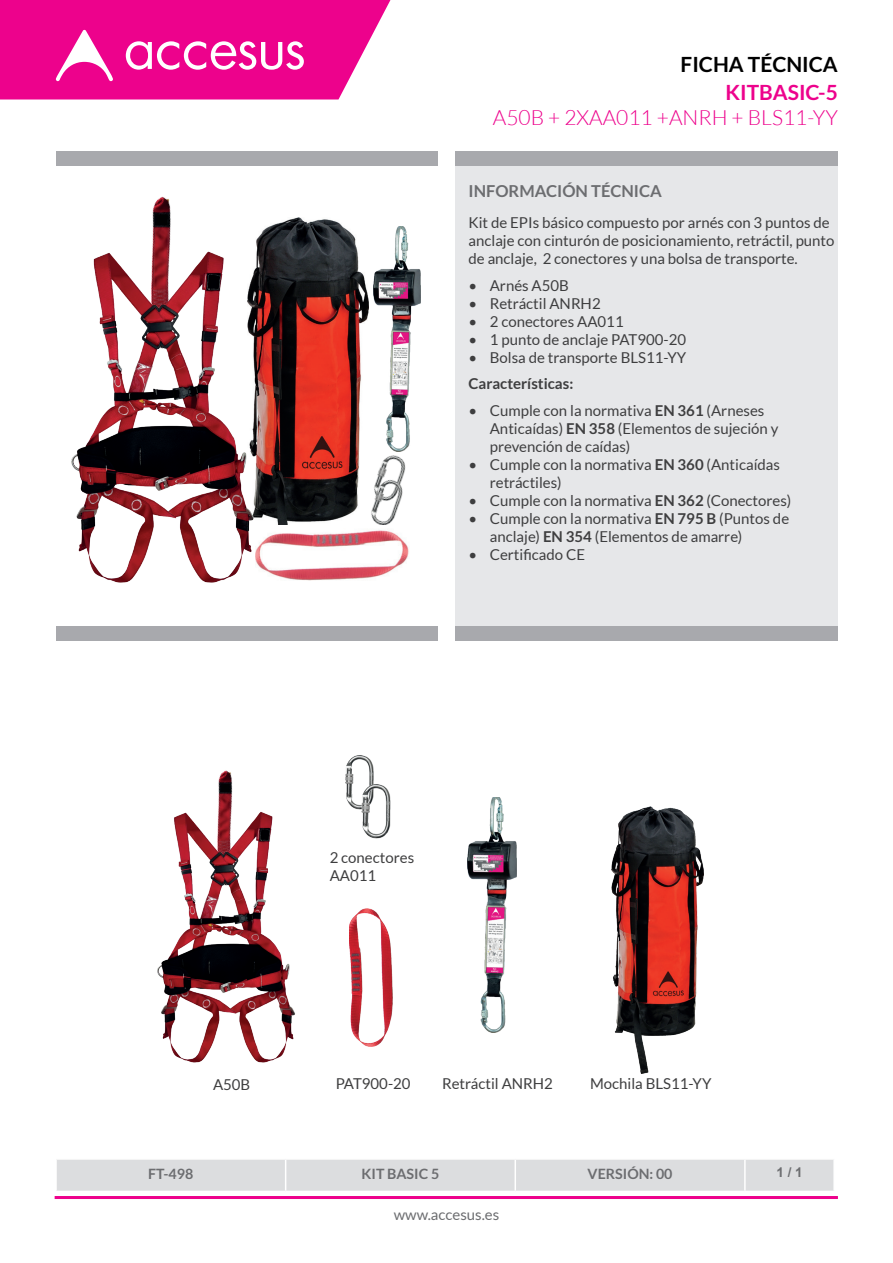
<style>
.page{position:relative;width:893px;height:1263px;background:#fff}
.page>*{position:absolute;margin:0;border:0;box-sizing:border-box;transform-origin:0 0}
.t1{font:300 21px "Lato";color:#ed028c}
.t2{font:700 21px "Lato";color:#000}
.t3{font:700 21px "Lato";color:#ed028c}
.t4{font:700 16.5px "Lato";color:#6c6d70}
.t5{font:15px/18px "Lato";color:#3e3e3f}
.t6{font:700 15px "Lato";color:#3e3e3f}
.t7{font:15px "Lato";color:#6c6d70}
.t8{font:700 14.25px "Lato";color:#6c6d70}
.t9{font:700 13.5px "Arial";color:#6c6d70}
.s1{font-weight:700}
</style>
<div class="page">
<svg style="left:0;top:0;width:391px;height:99px;background:#ef249b"></svg>
<hr style="left:55px;top:1196px;width:783px;height:3px;background:#ed028c">
<div style="left:455px;top:166px;width:383px;height:475px;background:#e6e7e9"></div>
<div style="left:455px;top:152px;width:383px;height:14px;background:#a8a9ad"></div>
<div style="left:455px;top:627px;width:383px;height:14px;background:#a8a9ad"></div>
<div style="left:56px;top:152px;width:381px;height:14px;background:#a8a9ad"></div>
<div style="left:56px;top:627px;width:381px;height:14px;background:#a8a9ad"></div>
<div style="left:57px;top:1160px;width:776px;height:31px;background:#dcdddf"></div>
<hr style="left:285px;top:1160px;width:1px;height:31px;background:#fff">
<hr style="left:514px;top:1160px;width:2px;height:31px;background:#fff">
<hr style="left:744px;top:1160px;width:2px;height:31px;background:#fff">
<img style="left:255px;top:218px;width:114px;height:307px">
<img style="left:357px;top:446px;width:49px;height:24px">
<img style="left:354px;top:470px;width:51px;height:55px">
<img style="left:373px;top:227px;width:47px;height:224px">
<img style="left:255px;top:530px;width:154px;height:51px">
<img style="left:152px;top:196px;width:19px;height:53px">
<img style="left:71px;top:249px;width:184px;height:334px">
<img style="left:345px;top:755px;width:29px;height:45px">
<img style="left:347px;top:782px;width:44px;height:57px">
<img style="left:611px;top:807px;width:92px;height:267px">
<img style="left:349px;top:909px;width:44px;height:137px">
<img style="left:468px;top:797px;width:49px;height:236px">
<img style="left:218px;top:770px;width:15px;height:40px">
<img style="left:157px;top:810px;width:138px;height:253px">
<h1 class="t2" style="left:680px;top:52px;width:159px">FICHA TÉCNICA</h1>
<h1 class="t3" style="left:725px;top:80px;width:114px">KITBASIC-5</h1>
<h1 class="t1" style="left:493px;top:106px;width:347px">A50B + 2XAA011 +ANRH + BLS11-YY</h1>
<p class="t4" style="left:468px;top:182px;width:195px">INFORMACIÓN TÉCNICA</p>
<p class="t5" style="left:468px;top:213px;width:367px">Kit de EPIs básico compuesto por arnés con 3 puntos de anclaje con cinturón de posicionamiento, retráctil, punto de anclaje, 2 conectores y una bolsa de transporte.</p>
<p class="t5" style="left:468px;top:276px;width:102px">• Arnés A50B</p>
<p class="t5" style="left:468px;top:294px;width:134px">• Retráctil ANRH2</p>
<p class="t5" style="left:468px;top:312px;width:157px">• 2 conectores AA011</p>
<p class="t5" style="left:468px;top:330px;width:219px">• 1 punto de anclaje PAT900-20</p>
<p class="t5" style="left:468px;top:348px;width:219px">• Bolsa de transporte BLS11-YY</p>
<p class="t6" style="left:468px;top:375px;width:106px">Características:</p>
<p class="t5" style="left:490px;top:401px;width:290px;text-indent:-21px">• Cumple con la normativa <span class="s1">EN 361</span> (Arneses<br>Anticaídas) <span class="s1">EN 358</span> (Elementos de sujeción y prevención de caídas)</p>
<p class="t5" style="left:490px;top:455px;width:292px;text-indent:-21px">• Cumple con la normativa <span class="s1">EN 360</span> (Anticaídas retráctiles)</p>
<p class="t5" style="left:468px;top:491px;width:324px">• Cumple con la normativa <span class="s1">EN 362</span> (Conectores)</p>
<p class="t5" style="left:490px;top:509px;width:301px;text-indent:-21px">• Cumple con la normativa <span class="s1">EN 795 B</span> (Puntos de anclaje) <span class="s1">EN 354</span> (Elementos de amarre)</p>
<p class="t5" style="left:468px;top:545px;width:118px">• Certificado CE</p>
<p class="t5" style="left:330px;top:848px;width:86px">2 conectores<br>AA011</p>
<p class="t5" style="left:213px;top:1075px;width:39px">A50B</p>
<p class="t5" style="left:336px;top:1075px;width:76px">PAT900-20</p>
<p class="t5" style="left:442px;top:1075px;width:112px">Retráctil ANRH2</p>
<p class="t5" style="left:590px;top:1075px;width:123px">Mochila BLS11-YY</p>
<p class="t8" style="left:148px;top:1165px;width:47px">FT-498</p>
<p class="t8" style="left:362px;top:1165px;width:79px">KIT BASIC 5</p>
<p class="t8" style="left:588px;top:1165px;width:86px">VERSIÓN: 00</p>
<p class="t9" style="left:776px;top:1163px;width:28px">1 / 1</p>
<p class="t7" style="left:394px;top:1206px;width:107px">www.accesus.es</p>
</div>
